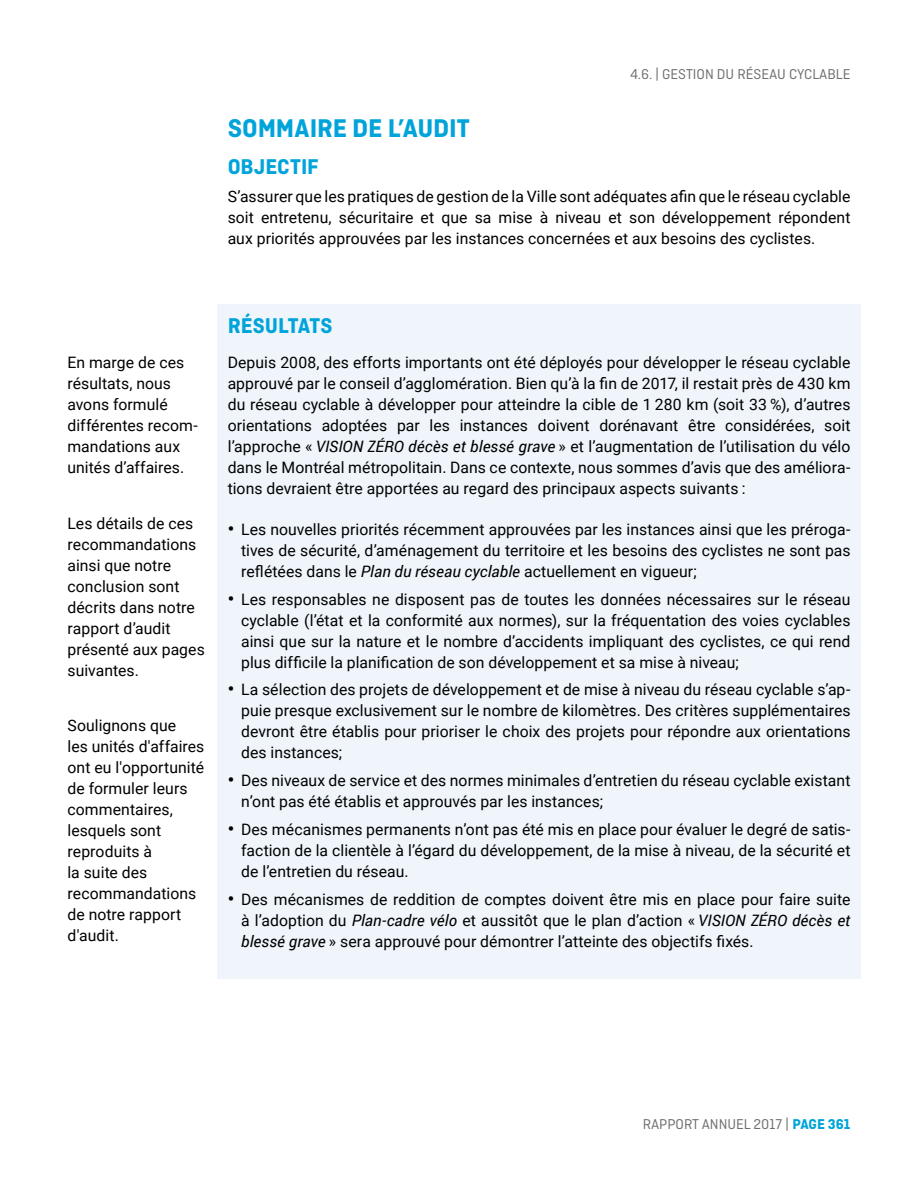
<style>
.page{position:relative;width:918px;height:1188px;background:#fff}
.page>*{position:absolute;margin:0;border:0;box-sizing:border-box;transform-origin:0 0}
.t1{font:700 27px "Ciutadella";letter-spacing:-.005em;color:#00a4da}
.t2{font:700 22.5px "Ciutadella";letter-spacing:-.005em;color:#00a4da}
.t3{font:15.75px/21px "Roboto";letter-spacing:.005em;color:#000;text-align:justify}
.t4{font:15px "Ciutadella";color:#706f6f}
.s1{font-style:italic}
.s2{font-weight:700;font-size:18px}
.s3{font-weight:700;color:#00a4da}
</style>
<div class="page">
<div style="left:217px;top:304px;width:644px;height:674px;background:#eff5fb"></div>
<p class="t4" style="left:630px;top:66px;width:222px">4.6. | GESTION DU RÉSEAU CYCLABLE</p>
<h1 class="t1" style="left:228px;top:112px;width:244px">SOMMAIRE DE L’AUDIT</h1>
<h2 class="t2" style="left:228px;top:154px;width:93px">OBJECTIF</h2>
<p class="t3" style="left:228px;top:185px;width:624px">S’assurer que les pratiques de gestion de la Ville sont adéquates afin que le réseau cyclable soit entretenu, sécuritaire et que sa mise à niveau et son développement répondent aux priorités approuvées par les instances concernées et aux besoins des cyclistes.</p>
<p class="t3" style="left:68px;top:352px;width:132px;text-align:left">En marge de ces résultats, nous avons formulé différentes recom&shy;mandations aux unités d’affaires.</p>
<p class="t3" style="left:68px;top:512px;width:139px;text-align:left">Les détails de ces recommandations ainsi que notre conclusion sont décrits dans notre rapport d’audit présenté aux pages suivantes.</p>
<p class="t3" style="left:68px;top:714px;width:138px;text-align:left">Soulignons que<br>les unités d'affaires ont eu l'opportunité de formuler leurs commentaires, lesquels sont reproduits à<br>la suite des recommandations de notre rapport d'audit.</p>
<h2 class="t2" style="left:228px;top:313px;width:106px">RÉSULTATS</h2>
<p class="t3" style="left:228px;top:351px;width:624px">Depuis 2008, des efforts importants ont été déployés pour développer le réseau cyclable approuvé par le conseil d’agglomération. Bien qu’à la fin de 2017, il restait près de 430 km du réseau cyclable à développer pour atteindre la cible de 1 280 km (soit 33 %), d’autres orientations adoptées par les instances doivent dorénavant être considérées, soit l’approche « <span class="s1">VISION ZÉRO décès et blessé grave</span> » et l’augmentation de l’utilisation du vélo dans le Montréal métropolitain. Dans ce contexte, nous sommes d’avis que des améliora&shy;tions devraient être apportées au regard des principaux aspects suivants :</p>
<p class="t3" style="left:241px;top:518px;width:611px;text-indent:-14px"><span class="s2">•</span> Les nouvelles priorités récemment approuvées par les instances ainsi que les préroga&shy;tives de sécurité, d’aménagement du territoire et les besoins des cyclistes ne sont pas reflétées dans le <span class="s1">Plan du réseau cyclable</span> actuellement en vigueur;</p>
<p class="t3" style="left:241px;top:588px;width:611px;text-indent:-14px"><span class="s2">•</span> Les responsables ne disposent pas de toutes les données nécessaires sur le réseau cyclable (l’état et la conformité aux normes), sur la fréquentation des voies cyclables ainsi que sur la nature et le nombre d’accidents impliquant des cyclistes, ce qui rend plus difficile la planification de son développement et sa mise à niveau;</p>
<p class="t3" style="left:241px;top:679px;width:611px;text-indent:-14px"><span class="s2">•</span> La sélection des projets de développement et de mise à niveau du réseau cyclable s’ap&shy;puie presque exclusivement sur le nombre de kilomètres. Des critères supplémentaires devront être établis pour prioriser le choix des projets pour répondre aux orientations des instances;</p>
<p class="t3" style="left:241px;top:769px;width:611px;text-indent:-14px"><span class="s2">•</span> Des niveaux de service et des normes minimales d’entretien du réseau cyclable existant n’ont pas été établis et approuvés par les instances;</p>
<p class="t3" style="left:241px;top:818px;width:611px;text-indent:-14px"><span class="s2">•</span> Des mécanismes permanents n’ont pas été mis en place pour évaluer le degré de satis&shy;faction de la clientèle à l’égard du développement, de la mise à niveau, de la sécurité et de l’entretien du réseau.</p>
<p class="t3" style="left:241px;top:888px;width:611px;text-indent:-14px"><span class="s2">•</span> Des mécanismes de reddition de comptes doivent être mis en place pour faire suite à l’adoption du <span class="s1">Plan-cadre vélo</span> et aussitôt que le plan d’action « <span class="s1">VISION ZÉRO décès et blessé grave</span> » sera approuvé pour démontrer l’atteinte des objectifs fixés.</p>
<p class="t4" style="left:643px;top:1116px;width:209px">RAPPORT ANNUEL 2017 | <span class="s3">PAGE 361</span></p>
</div>
